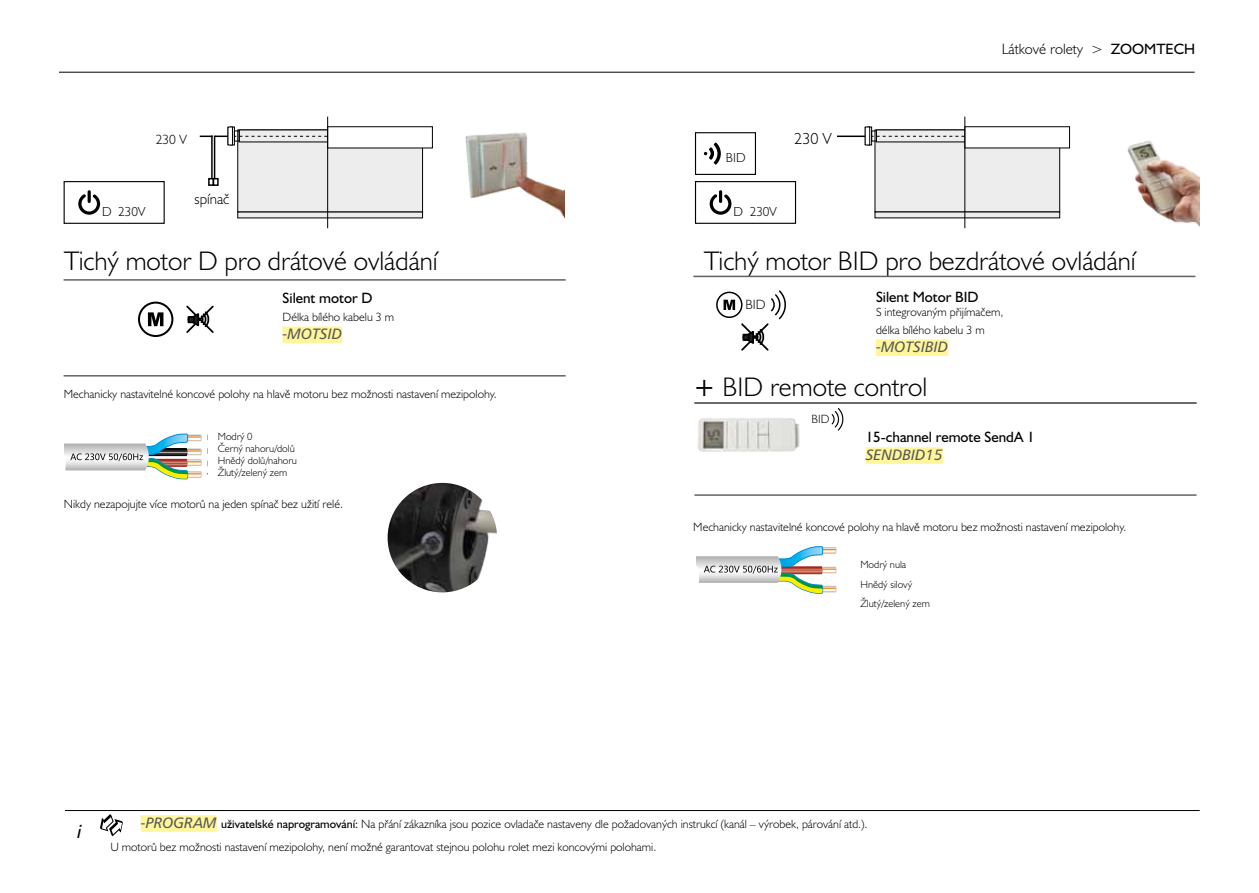
<style>
.page{position:relative;width:1259px;height:893px;background:#fff}
.page>*{position:absolute;margin:0;border:0;box-sizing:border-box;transform-origin:0 0}
.t1{font:27px "Humanist 521 AT Light";color:#000}
.t2{font:18px "Humanist 777 AT Italic";color:#000}
.t3{font:16.05px "Humanist 521 AT Light";color:#000}
.t4{font:15px "Humanist 521 AT";color:#000}
.t5{font:15px "Humanist 521 AT Light";color:#000}
.t6{font:15px "Humanist 777 AT Italic";color:#575756}
.t7{font:13.5px "Humanist 521 AT Light";color:#000}
.t8{font:13.35px "Humanist 521 AT Light";color:#000}
.t9{font:13.2px "Humanist 521 AT Light";color:#000}
.t10{font:12px/18px "Humanist 521 AT Light";color:#000}
.t11{font:10.5px/12px "Humanist 521 AT Light";color:#000}
.s1{font-family:"Humanist 521 AT"}
.s2{font-family:"Humanist 777 AT Italic";font-size:15px;color:#575756}
</style>
<div class="page">
<img style="left:697px;top:418px;width:103px;height:34px">
<hr style="left:64px;top:279px;width:502px;height:2px;background:#646363">
<hr style="left:59px;top:72px;width:1135px;height:1px;background:#000">
<div style="left:876px;top:339px;width:72px;height:17px;background:#fff69b"></div>
<div style="left:283px;top:327px;width:59px;height:16px;background:#fff69b"></div>
<div style="left:141px;top:815px;width:76px;height:17px;background:#fff69b"></div>
<div style="left:865px;top:447px;width:78px;height:17px;background:#fff69b"></div>
<svg style="left:831px;top:408px;width:13px;height:23px"></svg>
<hr style="left:694px;top:494px;width:502px;height:2px;background:#646363">
<hr style="left:65px;top:810px;width:1134px;height:1px;background:#000">
<hr style="left:64px;top:375px;width:502px;height:2px;background:#646363">
<hr style="left:693px;top:276px;width:502px;height:1px;background:#646363">
<hr style="left:694px;top:402px;width:502px;height:2px;background:#646363">
<svg style="left:100px;top:814px;width:23px;height:22px"></svg>
<div style="left:875px;top:130px;width:184px;height:82px;background:#ededed"></div>
<div style="left:874px;top:129px;width:186px;height:83px;border:1px solid #000"></div>
<div style="left:875px;top:212px;width:184px;height:6px;background:#ededed"></div>
<div style="left:965px;top:127px;width:104px;height:21px;background:#fff"></div>
<hr style="left:964px;top:117px;width:1px;height:111px;background:#000">
<svg style="left:837px;top:127px;width:230px;height:18px"></svg>
<div style="left:695px;top:181px;width:101px;height:43px;border:1px solid #000"></div>
<div style="left:695px;top:132px;width:61px;height:43px;border:1px solid #000"></div>
<svg style="left:704px;top:143px;width:17px;height:22px"></svg>
<svg style="left:709px;top:190px;width:22px;height:25px"></svg>
<div style="left:238px;top:130px;width:184px;height:82px;background:#ededed"></div>
<div style="left:238px;top:212px;width:184px;height:6px;background:#ededed"></div>
<div style="left:328px;top:127px;width:104px;height:21px;background:#fff"></div>
<hr style="left:327px;top:117px;width:1px;height:111px;background:#000">
<svg style="left:200px;top:127px;width:230px;height:18px"></svg>
<hr style="left:211px;top:136px;width:2px;height:42px;background:#000">
<hr style="left:214px;top:136px;width:1px;height:42px;background:#000">
<div style="left:208px;top:178px;width:6px;height:8px;border:1px solid #000"></div>
<div style="left:213px;top:178px;width:6px;height:8px;border:1px solid #000"></div>
<div style="left:64px;top:181px;width:101px;height:43px;border:1px solid #000"></div>
<svg style="left:78px;top:190px;width:22px;height:25px"></svg>
<img style="left:465px;top:132px;width:99px;height:86px">
<svg style="left:716px;top:290px;width:70px;height:61px"></svg>
<svg style="left:742px;top:334px;width:7px;height:7px"></svg>
<svg style="left:65px;top:434px;width:136px;height:45px"></svg>
<svg style="left:207px;top:448px;width:1px;height:27px"></svg>
<svg style="left:696px;top:546px;width:140px;height:47px"></svg>
<svg style="left:138px;top:302px;width:35px;height:35px"></svg>
<svg style="left:186px;top:305px;width:28px;height:28px"></svg>
<svg style="left:187px;top:316px;width:8px;height:7px"></svg>
<img style="left:387px;top:483px;width:110px;height:109px;border-radius:55px">
<img style="left:1127px;top:140px;width:72px;height:86px">
<p class="t8" style="left:156px;top:132px;width:33px">230 V</p>
<p class="t9" style="left:102px;top:204px;width:45px">D 230V</p>
<p class="t5" style="left:195px;top:190px;width:36px">spínač</p>
<h1 class="t1" style="left:64px;top:245px;width:375px">Tichý motor D pro drátové ovládání</h1>
<p class="t4" style="left:283px;top:289px;width:91px">Silent motor D</p>
<p class="t10" style="left:283px;top:308px;width:113px">Délka bílého kabelu 3 m</p>
<p class="t6" style="left:283px;top:325px;width:61px">-MOTSID</p>
<p class="t10" style="left:64px;top:385px;width:434px">Mechanicky nastavitelné koncové polohy na hlavě motoru bez možnosti nastavení mezipolohy.</p>
<p class="t11" style="left:218px;top:430px;width:81px">Modrý 0<br>Černý nahoru/dolů<br>Hnědý dolů/nahoru<br>Žlutý/zelený zem</p>
<p class="t10" style="left:64px;top:495px;width:281px">Nikdy nezapojujte více motorů na jeden spínač bez užití relé.</p>
<p class="t9" style="left:726px;top:150px;width:21px">BID</p>
<h3 class="t3" style="left:794px;top:129px;width:39px">230 V</h3>
<p class="t9" style="left:733px;top:204px;width:45px">D 230V</p>
<p class="t5" style="left:1001px;top:40px;width:195px">Látkové rolety &gt; <span class="s1">ZOOMTECH</span></p>
<h1 class="t1" style="left:703px;top:245px;width:433px">Tichý motor BID pro bezdrátové ovládání</h1>
<p class="t7" style="left:745px;top:297px;width:22px">BID</p>
<p class="t4" style="left:876px;top:288px;width:104px">Silent Motor BID</p>
<p class="t10" style="left:876px;top:303px;width:129px">S integrovaným přijímačem, délka bílého kabelu 3 m</p>
<p class="t6" style="left:876px;top:338px;width:74px">-MOTSIBID</p>
<h1 class="t1" style="left:693px;top:371px;width:235px"><span class="s1">+</span> BID remote control</h1>
<p class="t10" style="left:811px;top:410px;width:20px">BID</p>
<p class="t4" style="left:865px;top:428px;width:171px">15-channel remote SendA 1</p>
<p class="t6" style="left:865px;top:446px;width:79px">SENDBID15</p>
<p class="t10" style="left:693px;top:518px;width:434px">Mechanicky nastavitelné koncové polohy na hlavě motoru bez možnosti nastavení mezipolohy.</p>
<p class="t11" style="left:860px;top:555px;width:71px;line-height:19.5px">Modrý nula<br>Hnědý silový<br>Žlutý/zelený zem</p>
<h2 class="t2" style="left:77px;top:821px;width:6px">i</h2>
<p class="t10" style="left:141px;top:815px;width:728px"><span class="s2">-PROGRAM</span> <span class="s1">uživatelské naprogramování:</span> Na přání zákazníka jsou pozice ovladače nastaveny dle požadovaných instrukcí (kanál – výrobek, párování atd.).</p>
<p class="t10" style="left:110px;top:838px;width:547px">U motorů bez možnosti nastavení mezipolohy, není možné garantovat stejnou polohu rolet mezi koncovými polohami.</p>
</div>
